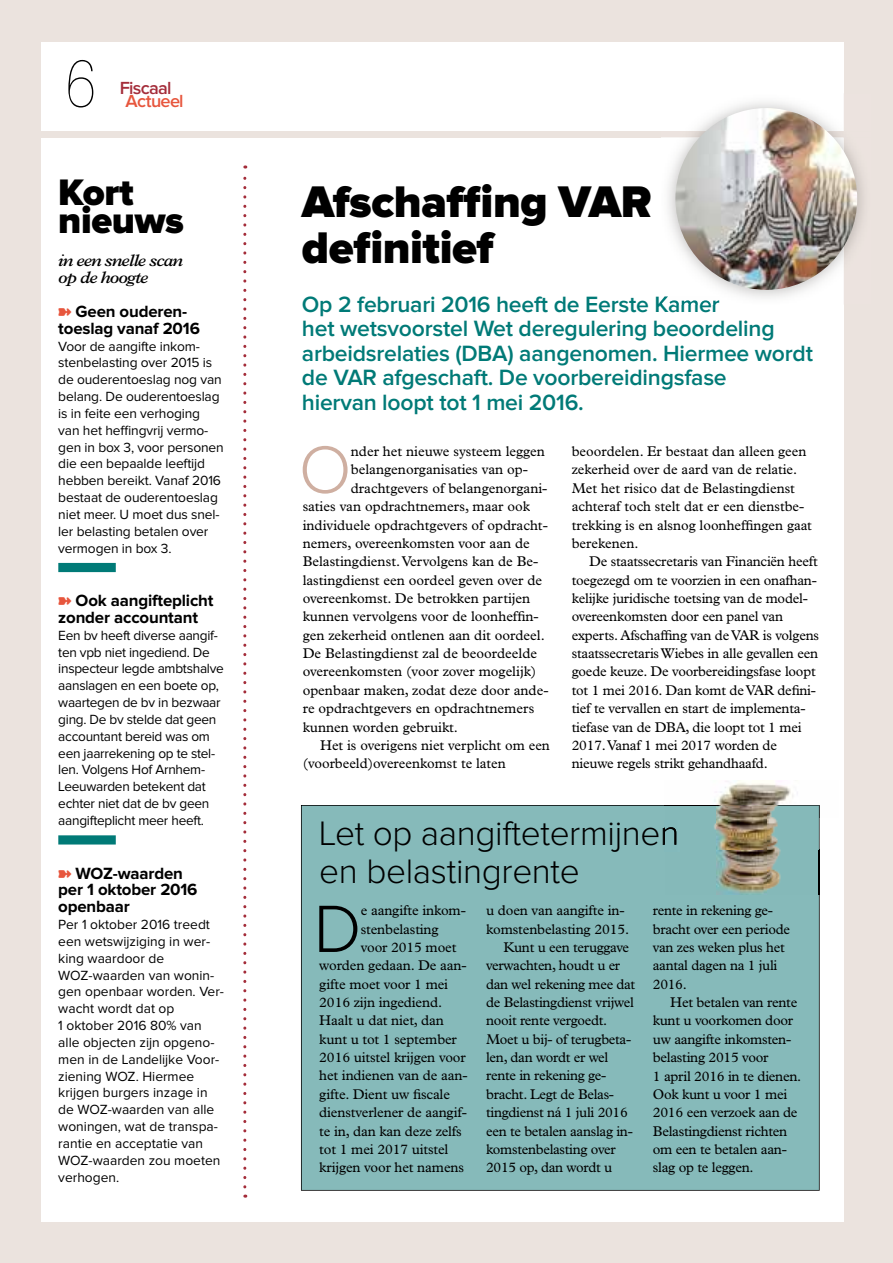
<style>
.page{position:relative;width:893px;height:1263px;background:#ebe3de}
.page>*{position:absolute;margin:0;border:0;box-sizing:border-box;transform-origin:0 0}
.t1{font:300 69.15px "Proxima Nova";color:#000}
.t2{font:300 69.15px "Proxima Nova";color:#cfafa1}
.t3{font:100 64.2px "Glypha LT Std";color:#000}
.t4{font:900 45.9px/45.9px "Proxima Nova";letter-spacing:-.01em;color:#000}
.t5{font:900 38.25px/27.6px "Proxima Nova";letter-spacing:-.01em;color:#000}
.t6{font:300 35.25px/38.2px "Proxima Nova";letter-spacing:-.01em;color:#000}
.t7{font:600 22.95px/24.5px "Proxima Nova";letter-spacing:-.01em;color:#007a77}
.t8{font:600 18.15px "Proxima Nova";letter-spacing:-.04em;color:#a42d3a}
.t9{font:600 18.15px "Proxima Nova";letter-spacing:-.035em;color:#e7563d}
.t10{font:700 16.8px/16.8px "Proxima Nova";letter-spacing:-.01em;color:#000}
.t11{font:italic 600 16.8px/16.8px "Plantin Std";letter-spacing:-.05em;color:#000}
.t12{font:14.1px/18.3px "Plantin Std";letter-spacing:-.01em;color:#000}
.t13{font:13.8px/16.8px "Proxima Nova";letter-spacing:-.01em;color:#000}
</style>
<div class="page">
<div style="left:41px;top:42px;width:802px;height:1179px;background:#fff"></div>
<div style="left:0;top:131px;width:893px;height:6px;background:#ebe3de"></div>
<svg style="left:243px;top:165px;width:3px;height:1022px"></svg>
<div style="left:58px;top:563px;width:58px;height:9px;background:#007a77"></div>
<div style="left:58px;top:835px;width:58px;height:9px;background:#007a77"></div>
<div style="left:301px;top:805px;width:519px;height:386px;background:#86baba"></div>
<img style="left:661px;top:94px;width:203px;height:210px">
<img style="left:661px;top:131px;width:203px;height:6px">
<img style="left:661px;top:296px;width:58px;height:8px">
<img style="left:675px;top:108px;width:182px;height:182px;border-radius:91px">
<img style="left:714px;top:780px;width:38px;height:25px">
<img style="left:752px;top:781px;width:41px;height:24px">
<img style="left:665px;top:806px;width:155px;height:89px">
<img style="left:665px;top:805px;width:103px;height:1px">
<img style="left:768px;top:805px;width:51px;height:45px">
<img style="left:665px;top:821px;width:14px;height:30px">
<h2 class="t3" style="left:65px;top:47px;width:34px">6</h2>
<p class="t8" style="left:120px;top:79px;width:53px">Fiscaal</p>
<p class="t9" style="left:125px;top:93px;width:60px">Actueel</p>
<h3 class="t5" style="left:58px;top:180px;width:127px">Kort nieuws</h3>
<p class="t11" style="left:58px;top:252px;width:126px">in een snelle scan op de hoogte</p>
<p class="t10" style="left:58px;top:304px;width:143px;text-align:center">Geen ouderen&shy;toeslag vanaf 2016</p>
<p class="t13" style="left:58px;top:338px;width:167px">Voor de aangifte inkom&shy;stenbelasting over 2015 is de ouderentoeslag nog van belang. De ouderentoeslag is in feite een verhoging van het heffingvrij vermo&shy;gen in box 3, voor personen die een bepaalde leeftijd hebben bereikt. Vanaf 2016 bestaat de ouderentoeslag niet meer. U moet dus snel&shy;ler belasting betalen over vermogen in box 3.</p>
<p class="t10" style="left:58px;top:593px;width:157px;text-indent:17px">Ook aangifteplicht zonder accountant</p>
<p class="t13" style="left:58px;top:627px;width:167px">Een bv heeft diverse aangif&shy;ten vpb niet ingediend. De inspecteur legde ambtshalve aanslagen en een boete op, waartegen de bv in bezwaar ging. De bv stelde dat geen accountant bereid was om een jaarrekening op te stel&shy;len. Volgens Hof Arnhem-<br>Leeuwarden betekent dat echter niet dat de bv geen aangifteplicht meer heeft.</p>
<p class="t10" style="left:58px;top:865px;width:141px;text-indent:17px">WOZ-waarden per 1 oktober 2016 openbaar</p>
<p class="t13" style="left:58px;top:917px;width:167px">Per 1 oktober 2016 treedt een wetswijziging in wer&shy;king waardoor de<br>WOZ-waarden van wonin&shy;gen openbaar worden. Ver&shy;wacht wordt dat op<br>1 oktober 2016 80% van alle objecten zijn opgeno&shy;men in de Landelijke Voor&shy;ziening WOZ. Hiermee krijgen burgers inzage in de WOZ-waarden van alle woningen, wat de transpa&shy;rantie en acceptatie van<br>WOZ-waarden zou moeten verhogen.</p>
<h3 class="t4" style="left:302px;top:181px;width:352px">Afschaffing VAR definitief</h3>
<h3 class="t7" style="left:302px;top:293px;width:513px">Op 2 februari 2016 heeft de Eerste Kamer<br>het wetsvoorstel Wet deregulering beoordeling arbeidsrelaties (DBA) aangenomen. Hiermee wordt de VAR afgeschaft. De voorbereidingsfase<br>hiervan loopt tot 1 mei 2016.</h3>
<h1 class="t2" style="left:299px;top:438px;width:54px">O</h1>
<p class="t12" style="left:351px;top:442px;width:196px">nder het nieuwe systeem leggen</p>
<p class="t12" style="left:572px;top:442px;width:242px">beoordelen. Er bestaat dan alleen geen zekerheid over de aard van de relatie.<br>Met het risico dat de Belastingdienst achteraf toch stelt dat er een dienstbe&shy;trekking is en alsnog loonheffingen gaat berekenen.</p>
<p class="t12" style="left:572px;top:552px;width:249px;text-indent:17px">De staatssecretaris van Financiën heeft toegezegd om te voorzien in een onafhan&shy;kelijke juridische toetsing van de model&shy;overeenkomsten door een panel van experts. Afschaffing van de VAR is volgens staatssecretaris Wiebes in alle gevallen een goede keuze. De voorbereidingsfase loopt tot 1 mei 2016. Dan komt de VAR defini&shy;tief te vervallen en start de implementa&shy;tiefase van de DBA, die loopt tot 1 mei 2017. Vanaf 1 mei 2017 worden de nieuwe regels strikt gehandhaafd.</p>
<p class="t12" style="left:351px;top:461px;width:179px">belangenorganisaties van op-</p>
<p class="t12" style="left:351px;top:479px;width:198px">drachtgevers of belangenorgani-</p>
<p class="t12" style="left:303px;top:497px;width:229px">saties van opdrachtnemers, maar ook</p>
<p class="t12" style="left:303px;top:516px;width:247px">individuele opdrachtgevers of opdracht-</p>
<p class="t12" style="left:303px;top:534px;width:229px">nemers, overeenkomsten voor aan de</p>
<p class="t12" style="left:303px;top:552px;width:237px">Belastingdienst. Vervolgens kan de Be-</p>
<p class="t12" style="left:303px;top:571px;width:241px">lastingdienst een oordeel geven over de</p>
<p class="t12" style="left:303px;top:589px;width:229px">overeenkomst. De betrokken partijen</p>
<p class="t12" style="left:303px;top:607px;width:238px">kunnen vervolgens voor de loonheffin-</p>
<p class="t12" style="left:303px;top:626px;width:244px">gen zekerheid ontlenen aan dit oordeel.</p>
<p class="t12" style="left:303px;top:644px;width:236px">De Belastingdienst zal de beoordeelde</p>
<p class="t12" style="left:303px;top:663px;width:235px">overeenkomsten (voor zover mogelijk)</p>
<p class="t12" style="left:303px;top:681px;width:247px">openbaar maken, zodat deze door ande-</p>
<p class="t12" style="left:303px;top:699px;width:233px">re opdrachtgevers en opdrachtnemers</p>
<p class="t12" style="left:303px;top:718px;width:157px">kunnen worden gebruikt.</p>
<p class="t12" style="left:320px;top:736px;width:231px">Het is overigens niet verplicht om een</p>
<p class="t12" style="left:303px;top:754px;width:205px">(voorbeeld)overeenkomst te laten</p>
<h3 class="t6" style="left:319px;top:815px;width:361px">Let op aangiftetermijnen en belastingrente</h3>
<h1 class="t1" style="left:314px;top:897px;width:49px">D</h1>
<p class="t12" style="left:361px;top:901px;width:107px">e aangifte inkom-</p>
<p class="t12" style="left:486px;top:901px;width:140px">u doen van aangifte in-</p>
<p class="t12" style="left:486px;top:920px;width:145px">komstenbelasting 2015.</p>
<p class="t12" style="left:503px;top:938px;width:127px">Kunt u een teruggave</p>
<p class="t12" style="left:486px;top:956px;width:136px">verwachten, houdt u er</p>
<p class="t12" style="left:486px;top:975px;width:151px">dan wel rekening mee dat</p>
<p class="t12" style="left:486px;top:993px;width:149px">de Belastingdienst vrijwel</p>
<p class="t12" style="left:486px;top:1011px;width:123px">nooit rente vergoedt.</p>
<p class="t12" style="left:486px;top:1030px;width:147px">Moet u bij- of terugbeta-</p>
<p class="t12" style="left:486px;top:1048px;width:124px">len, dan wordt er wel</p>
<p class="t12" style="left:486px;top:1067px;width:122px">rente in rekening ge-</p>
<p class="t12" style="left:486px;top:1085px;width:129px">bracht. Legt de Belas-</p>
<p class="t12" style="left:486px;top:1103px;width:143px">tingdienst ná 1 juli 2016</p>
<p class="t12" style="left:486px;top:1122px;width:148px">een te betalen aanslag in-</p>
<p class="t12" style="left:486px;top:1140px;width:131px">komstenbelasting over</p>
<p class="t12" style="left:486px;top:1158px;width:128px">2015 op, dan wordt u</p>
<p class="t12" style="left:653px;top:901px;width:139px">rente in rekening ge&shy;bracht over een periode van zes weken plus het aantal dagen na 1 juli<br>2016.</p>
<p class="t12" style="left:653px;top:993px;width:150px;text-indent:17px">Het betalen van rente kunt u voorkomen door uw aangifte inkomsten&shy;belasting 2015 voor<br>1 april 2016 in te dienen.<br>Ook kunt u voor 1 mei<br>2016 een verzoek aan de<br>Belastingdienst richten om een te betalen aan&shy;slag op te leggen.</p>
<p class="t12" style="left:361px;top:920px;width:79px">stenbelasting</p>
<p class="t12" style="left:361px;top:938px;width:97px">voor 2015 moet</p>
<p class="t12" style="left:319px;top:956px;width:149px">worden gedaan. De aan-</p>
<p class="t12" style="left:319px;top:975px;width:130px">gifte moet voor 1 mei</p>
<p class="t12" style="left:319px;top:993px;width:124px">2016 zijn ingediend.</p>
<p class="t12" style="left:319px;top:1011px;width:126px">Haalt u dat niet, dan</p>
<p class="t12" style="left:319px;top:1030px;width:139px">kunt u tot 1 september</p>
<p class="t12" style="left:319px;top:1048px;width:148px">2016 uitstel krijgen voor</p>
<p class="t12" style="left:319px;top:1067px;width:150px">het indienen van de aan-</p>
<p class="t12" style="left:319px;top:1085px;width:132px">gifte. Dient uw fiscale</p>
<p class="t12" style="left:319px;top:1103px;width:149px">dienstverlener de aangif-</p>
<p class="t12" style="left:319px;top:1122px;width:144px">te in, dan kan deze zelfs</p>
<p class="t12" style="left:319px;top:1140px;width:131px">tot 1 mei 2017 uitstel</p>
<p class="t12" style="left:319px;top:1158px;width:146px">krijgen voor het namens</p>
</div>
